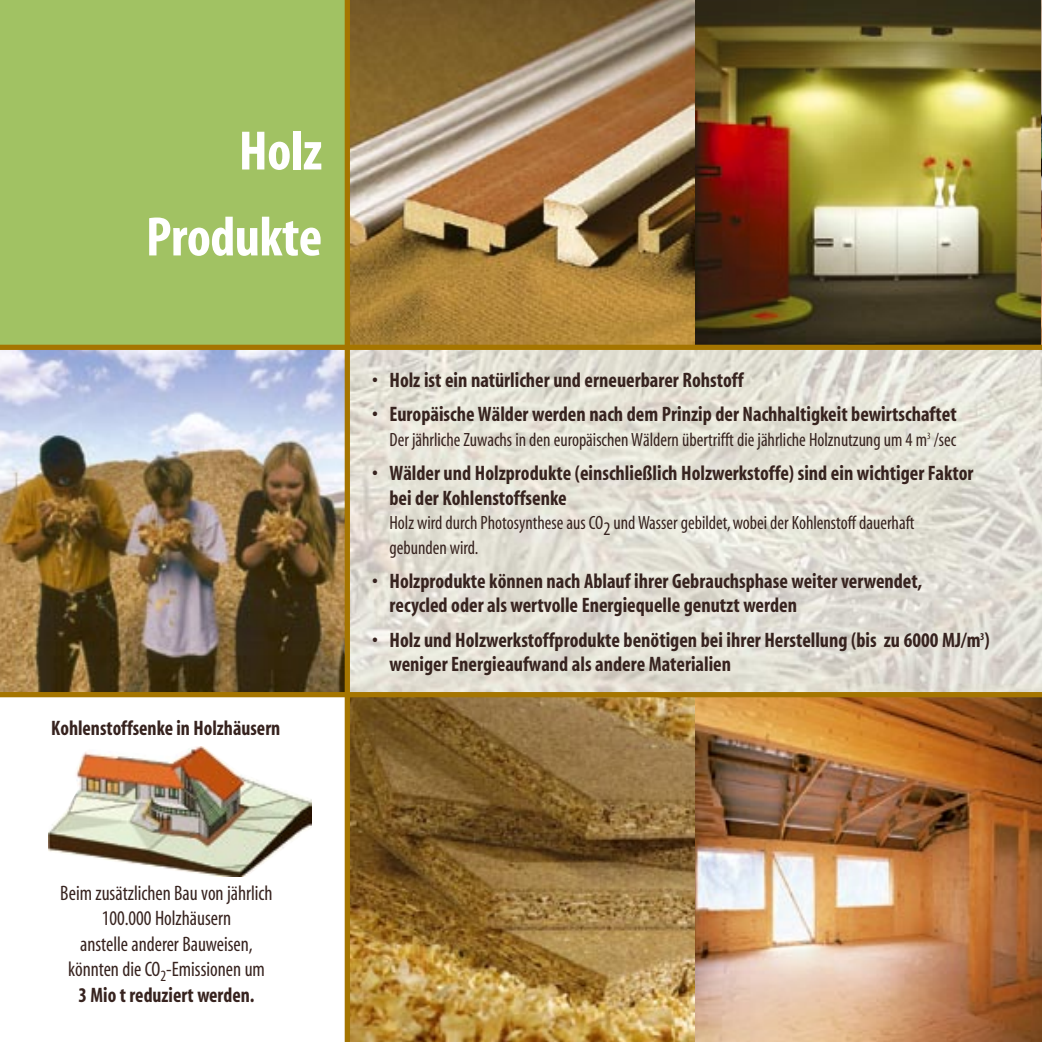
<style>
.page{position:relative;width:1042px;height:1042px;background:#fff}
.page>*{position:absolute;margin:0;border:0;box-sizing:border-box;transform-origin:0 0}
.t1{font:56px/85.9px "Myriad MM 700 300";letter-spacing:-.01em;color:#fff;text-align:right}
.t2{font:21px/24.5px "Myriad MM 700 300";color:#37231f}
.t3{font:21px/25.4px "Myriad MM 400 300";color:#37231f;text-align:center;scale:.95 1}
.t4{font:21px "Myriad MM 700 300";color:#37231f;scale:.95 1}
.t5{font:19.25px/24.5px "Myriad MM 400 300";color:#37231f;scale:.95 1}
.s1{font-family:"Myriad MM 700 300"}
</style>
<div class="page">
<img style="left:0;top:0;width:1042px;height:1042px">
<p class="t1" style="left:146px;top:110px;width:178px">Holz<br>Produkte</p>
<p class="t4" style="left:51px;top:718px;width:243px">Kohlenstoffsenke in Holzhäusern</p>
<p class="t2" style="left:372px;top:368px;width:373px">• Holz ist ein natürlicher und erneuerbarer Rohstoff</p>
<p class="t2" style="left:372px;top:403px;width:586px">• Europäische Wälder werden nach dem Prinzip der Nachhaltigkeit bewirtschaftet</p>
<p class="t5" style="left:389px;top:428px;width:598px">Der jährliche Zuwachs in den europäischen Wäldern übertrifft die jährliche Holznutzung um 4 m<sup>3</sup> /sec</p>
<p class="t2" style="left:389px;top:461px;width:585px;text-indent:-17px">• Wälder und Holzprodukte (einschließlich Holzwerkstoffe) sind ein wichtiger Faktor bei der Kohlenstoffsenke</p>
<p class="t5" style="left:389px;top:511px;width:554px">Holz wird durch Photosynthese aus CO2 und Wasser gebildet, wobei der Kohlenstoff dauerhaft gebunden wird.</p>
<p class="t2" style="left:389px;top:569px;width:534px;text-indent:-17px">• Holzprodukte können nach Ablauf ihrer Gebrauchsphase weiter verwendet, recycled oder als wertvolle Energiequelle genutzt werden</p>
<p class="t2" style="left:389px;top:628px;width:602px;text-indent:-17px">• Holz und Holzwerkstoffprodukte benötigen bei ihrer Herstellung (bis zu 6000 MJ/m<sup>3</sup>) weniger Energieaufwand als andere Materialien</p>
<p class="t3" style="left:60px;top:881px;width:225px">Beim zusätzlichen Bau von jährlich<br>100.000 Holzhäusern<br>anstelle anderer Bauweisen, könnten die CO<sub>2</sub>-Emissionen um<br><span class="s1">3 Mio t reduziert werden.</span></p>
</div>
